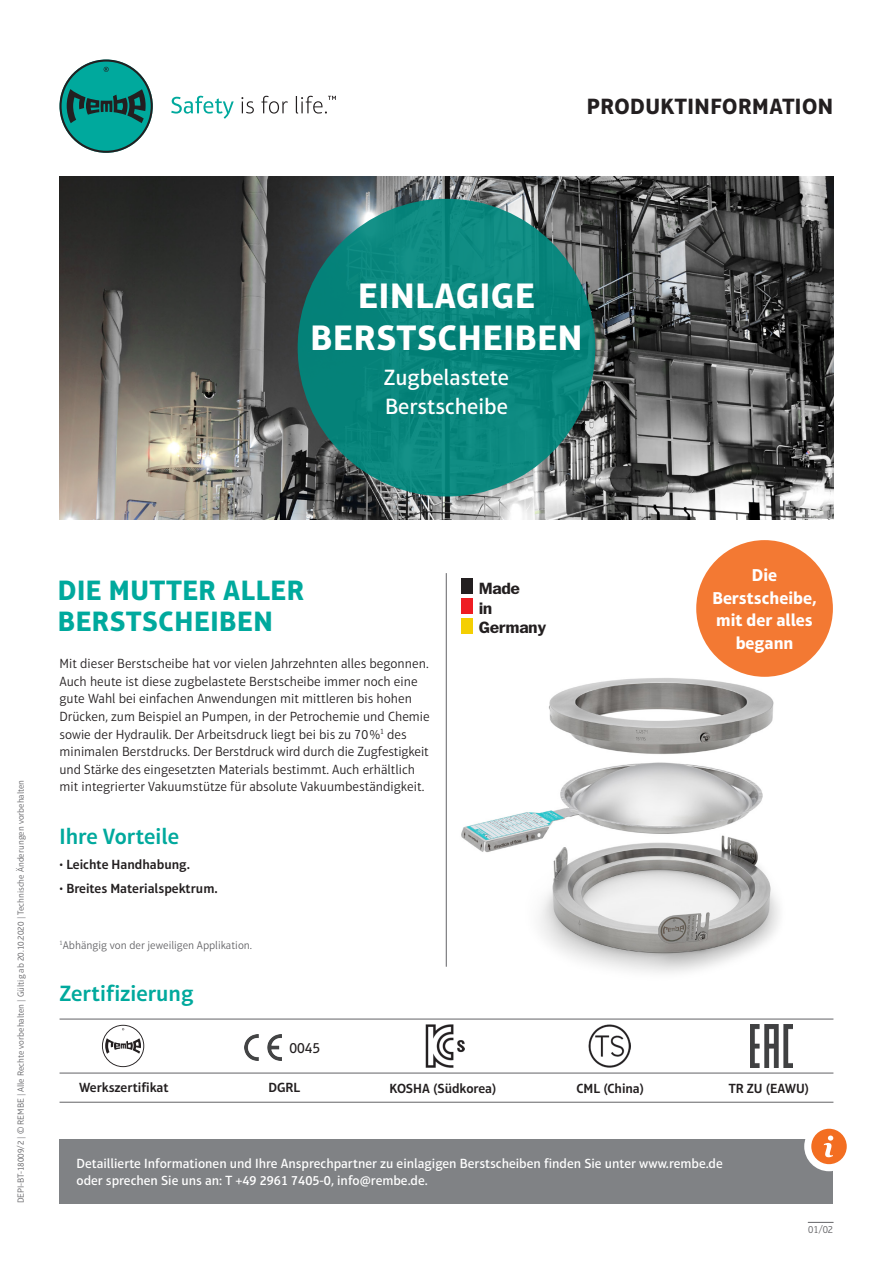
<style>
.page{position:relative;width:893px;height:1263px;background:#fff}
.page>*{position:absolute;margin:0;border:0;box-sizing:border-box;transform-origin:0 0}
.t1{font:700 36px/42px "Aptifer Sans LT Pro";letter-spacing:.025em;color:#fff;text-align:center}
.t2{font:700 28.5px/31.3px "Aptifer Sans LT Pro";letter-spacing:.025em;color:#00a99d}
.t3{font:600 22.5px "Aptifer Sans LT Pro";color:#00a99d}
.t4{font:500 22.5px/29.2px "Aptifer Sans LT Pro";color:#fff}
.t5{font:700 22.5px "Aptifer Sans LT Pro";letter-spacing:.025em;color:#231f20}
.t6{font:700 17.4px/22.6px "Aptifer Sans LT Pro";color:#fff;text-align:center}
.t7{font:700 16.8px/19.8px "Franklin ITC Pro";letter-spacing:-.025em;color:#231f20}
.t8{font:15px "Aptifer Sans LT Pro";color:#231f20}
.t9{font:300 13.5px/17.5px "Aptifer Sans LT Pro";color:#231f20}
.t10{font:500 13.5px/17.5px "Aptifer Sans LT Pro";color:#fff}
.t11{font:600 13.5px "Aptifer Sans LT Pro";letter-spacing:-.005em;color:#231f20}
.t12{font:300 11.25px "Aptifer Sans LT Pro";color:#636366}
.t13{font:300 10.5px "Aptifer Sans LT Pro";color:#636366}
.t14{font:300 9px "Aptifer Sans LT Pro";color:#636366}
.s1{font-weight:300}
</style>
<div class="page">
<img style="left:60px;top:177px;width:773px;height:342px">
<svg style="left:171px;top:96px;width:63px;height:23px"></svg>
<svg style="left:241px;top:97px;width:13px;height:17px"></svg>
<svg style="left:261px;top:96px;width:27px;height:18px"></svg>
<svg style="left:296px;top:96px;width:40px;height:18px"></svg>
<svg style="left:60px;top:60px;width:93px;height:93px"></svg>
<hr style="left:446px;top:573px;width:1px;height:394px;background:#636366">
<div style="left:60px;top:1139px;width:773px;height:64px;background:#808285"></div>
<div style="left:804px;top:1121px;width:50px;height:50px;background:#fff;border-radius:50%"></div>
<svg style="left:811px;top:1129px;width:36px;height:35px"></svg>
<img style="left:461px;top:659px;width:342px;height:314px">
<div style="left:461px;top:578px;width:12px;height:16px;background:#231f20"></div>
<div style="left:461px;top:598px;width:12px;height:15px;background:#ee1d23"></div>
<div style="left:461px;top:618px;width:12px;height:15px;background:#f4cf02"></div>
<div style="left:696px;top:540px;width:137px;height:137px;background:#f37933;border-radius:50%"></div>
<div style="left:298px;top:199px;width:297px;height:297px;background:#09867d;border-radius:50%"></div>
<svg style="left:808px;top:1222px;width:25px;height:1px"></svg>
<svg style="left:102px;top:1025px;width:42px;height:42px"></svg>
<img style="left:426px;top:1025px;width:38px;height:42px">
<img style="left:588px;top:1025px;width:43px;height:42px">
<img style="left:244px;top:1034px;width:37px;height:27px">
<img style="left:750px;top:1025px;width:43px;height:42px">
<hr style="left:60px;top:1073px;width:773px;height:1px;background:#636366">
<hr style="left:60px;top:1019px;width:773px;height:1px;background:#636366">
<hr style="left:60px;top:1102px;width:773px;height:1px;background:#636366">
<h3 class="t5" style="left:587px;top:92px;width:248px">PRODUKTINFORMATION</h3>
<h1 class="t1" style="left:311px;top:274px;width:273px">EINLAGIGE<br>BERSTSCHEIBEN</h1>
<h3 class="t4" style="left:384px;top:362px;width:127px">Zugbelastete<br>Berstscheibe</h3>
<p class="t14" style="left:16px;top:1203px;width:425px;rotate:-90deg">DEPI-BT-18009/2 | © REMBE | Alle Rechte vorbehalten | Gültig ab 20.10.2020 | Technische Änderungen vorbehalten</p>
<h2 class="t2" style="left:58px;top:574px;width:248px">DIE MUTTER ALLER<br>BERSTSCHEIBEN</h2>
<p class="t9" style="left:60px;top:655px;width:372px">Mit dieser Berstscheibe hat vor vielen Jahrzehnten alles begonnen.<br>Auch heute ist diese zugbelastete Berstscheibe immer noch eine gute Wahl bei einfachen Anwendungen mit mittleren bis hohen Drücken, zum Beispiel an Pumpen, in der Petrochemie und Chemie sowie der Hydraulik. Der Arbeitsdruck liegt bei bis zu 70%<sup>1</sup> des minimalen Berstdrucks. Der Berstdruck wird durch die Zugfestigkeit und Stärke des eingesetzten Materials bestimmt. Auch erhältlich mit integrierter Vakuumstütze für absolute Vakuumbeständigkeit.</p>
<h3 class="t3" style="left:60px;top:823px;width:121px">Ihre Vorteile</h3>
<p class="t11" style="left:60px;top:856px;width:132px"><span class="s1">•</span> Leichte Handhabung.</p>
<p class="t11" style="left:60px;top:880px;width:160px"><span class="s1">•</span> Breites Materialspektrum.</p>
<p class="t12" style="left:60px;top:939px;width:194px"><sup>1</sup>Abhängig von der jeweiligen Applikation.</p>
<h3 class="t3" style="left:60px;top:980px;width:136px">Zertifizierung</h3>
<p class="t8" style="left:289px;top:1040px;width:32px">0045</p>
<p class="t7" style="left:479px;top:579px;width:69px">Made<br>in<br>Germany</p>
<p class="t11" style="left:79px;top:1080px;width:91px">Werkszertifikat</p>
<p class="t11" style="left:269px;top:1080px;width:33px">DGRL</p>
<p class="t11" style="left:389px;top:1080px;width:109px">KOSHA (Südkorea)</p>
<p class="t11" style="left:576px;top:1080px;width:69px">CML (China)</p>
<p class="t6" style="left:712px;top:563px;width:106px">Die<br>Berstscheibe, mit der alles begann</p>
<p class="t11" style="left:729px;top:1080px;width:82px">TR ZU (EAWU)</p>
<p class="t10" style="left:77px;top:1154px;width:648px">Detaillierte Informationen und Ihre Ansprechpartner zu einlagigen Berstscheiben finden Sie unter www.rembe.de oder sprechen Sie uns an: T +49 2961 7405-0, info@rembe.de.</p>
<p class="t13" style="left:808px;top:1224px;width:27px">01/02</p>
</div>
